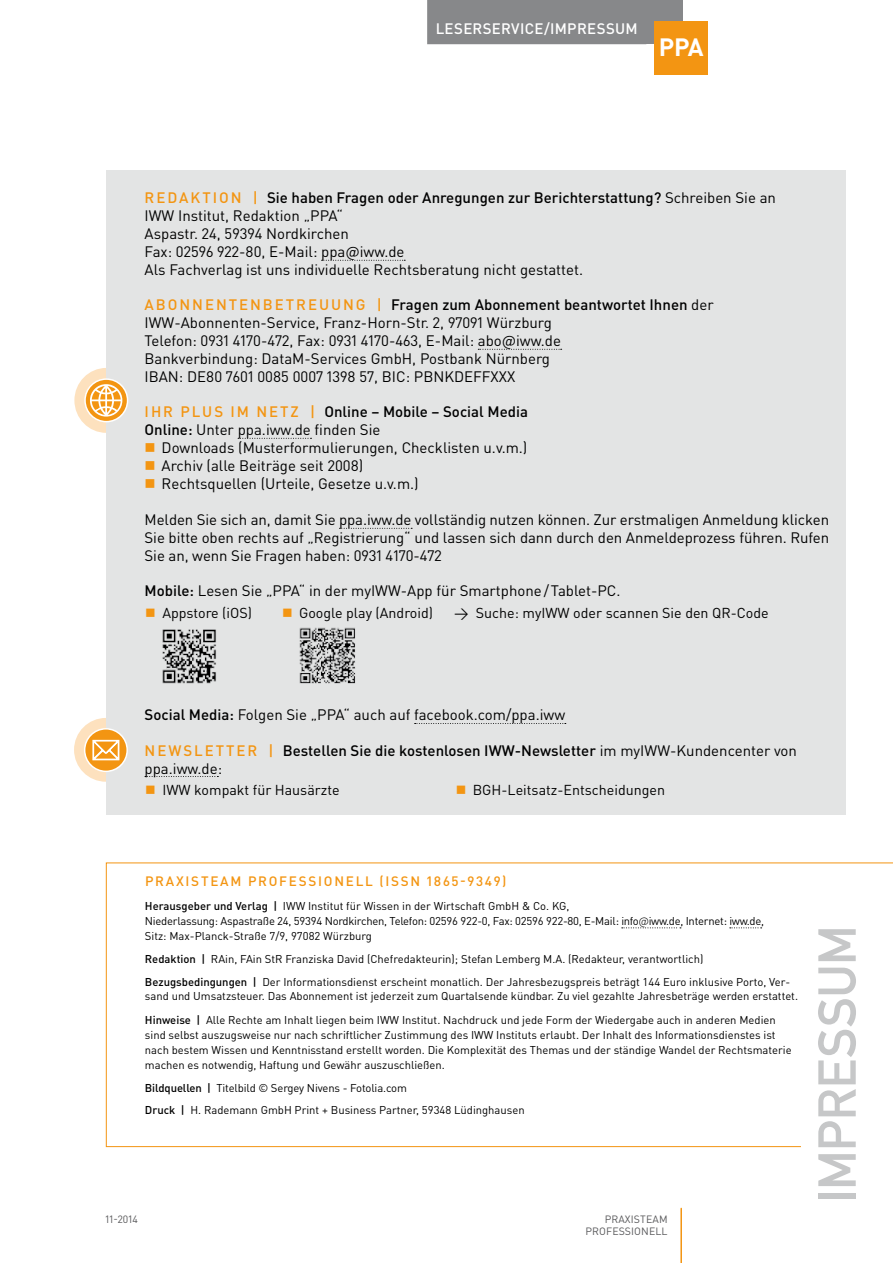
<style>
.page{position:relative;width:893px;height:1263px;background:#fff}
.page>*{position:absolute;margin:0;border:0;box-sizing:border-box;transform-origin:0 0}
.t1{font:52.5px "DIN Mittelschrift Std";letter-spacing:-.005em;color:#c6c7c8}
.t2{font:700 24.75px "DIN Pro";color:#fff}
.t3{font:15px/18px "DIN Pro";color:#000}
.t4{font:500 15px/18px "DIN Pro";color:#000}
.t5{font:500 15px "DIN Pro";letter-spacing:.13em;color:#f39512}
.t6{font:500 15px "DIN Pro";letter-spacing:.025em;color:#fff}
.t7{font:14.25px "DIN Pro";color:#000}
.t8{font:500 13.5px "DIN Pro";letter-spacing:.13em;color:#f39512}
.t9{font:11.25px/15px "DIN Pro";color:#000}
.t10{font:11.25px/15px "DIN Pro";letter-spacing:-.02em;color:#000}
.t11{font:10.5px/12.8px "DIN Pro";letter-spacing:.01em;color:#58585a;text-align:right}
.s1{font-weight:500;color:#f39512}
.s2{font-weight:500}
.s3{color:#f39512}
.s4{font-weight:400}
.s5{font-weight:300}
</style>
<div class="page">
<div style="left:638px;top:0;width:44px;height:44px;background:#87888a"></div>
<hr style="left:680px;top:1208px;width:2px;height:55px;background:#f39512">
<div style="left:427px;top:0;width:219px;height:44px;background:#87888a"></div>
<div style="left:655px;top:21px;width:53px;height:53px;background:#f39512"></div>
<div style="left:74px;top:368px;width:64px;height:65px;background:#fde1be;border-radius:50%"></div>
<svg style="left:106px;top:862px;width:787px;height:285px"></svg>
<div style="left:801px;top:905px;width:92px;height:297px;background:#fff"></div>
<div style="left:74px;top:718px;width:64px;height:64px;background:#fde1be;border-radius:50%"></div>
<div style="left:106px;top:171px;width:740px;height:644px;background:#e3e4e4"></div>
<svg style="left:322px;top:260px;width:83px;height:1px"></svg>
<svg style="left:478px;top:349px;width:84px;height:1px"></svg>
<svg style="left:238px;top:438px;width:73px;height:1px"></svg>
<svg style="left:339px;top:528px;width:73px;height:1px"></svg>
<svg style="left:415px;top:723px;width:151px;height:1px"></svg>
<img style="left:162px;top:629px;width:54px;height:55px">
<img style="left:299px;top:627px;width:56px;height:57px">
<svg style="left:85px;top:379px;width:43px;height:43px"></svg>
<div style="left:84px;top:378px;width:44px;height:44px;border:2px solid #fff;border-radius:50%"></div>
<svg style="left:90px;top:384px;width:32px;height:33px"></svg>
<div style="left:85px;top:729px;width:42px;height:42px;background:#f39512;border-radius:50%"></div>
<div style="left:84px;top:728px;width:44px;height:44px;border:2px solid #fff;border-radius:50%"></div>
<svg style="left:92px;top:739px;width:28px;height:22px"></svg>
<p class="t6" style="left:436px;top:18px;width:201px">Leserservice/Impressum</p>
<h2 class="t2" style="left:659px;top:30px;width:46px">PPA</h2>
<p class="t3" style="left:145px;top:188px;width:633px"><span class="s1">RE DAKTION |</span> <span class="s2">Sie haben Fragen oder Anregungen zur Berichterstattung?</span> Schreiben Sie an IWW Institut, Redaktion „PPA“<br>Aspastr. 24, 59394 Nordkirchen<br>Fax: 02596 922-80, E-Mail: ppa@iww.de<br>Als Fachverlag ist uns individuelle Rechtsberatung nicht gestattet.</p>
<p class="t5" style="left:145px;top:295px;width:164px">ABONNENTENBETREUU</p>
<p class="t3" style="left:145px;top:295px;width:571px;text-indent:199px"><span class="s1">NG |</span> <span class="s2">Fragen zum Abonnement beantwortet Ihnen</span> der IWW-Abonnenten-Service, Franz-Horn-Str. 2, 97091 Würzburg<br>Telefon: 0931 4170-472, Fax: 0931 4170-463, E-Mail: abo@iww.de<br>Bankverbindung: DataM-Services GmbH, Postbank Nürnberg<br>IBAN: DE80 7601 0085 0007 1398 57, BIC: PBNKDEFFXXX</p>
<p class="t4" style="left:145px;top:402px;width:385px"><span class="s3">IHR PLU S IM NE TZ |</span> Online – Mobile – Social Media<br>Online: <span class="s4">Unter ppa.iww.de finden Sie</span></p>
<p class="t3" style="left:162px;top:438px;width:367px">Downloads (Musterformulierungen, Checklisten u.v.m.)<br>Archiv (alle Beiträge seit 2008)<br>Rechtsquellen (Urteile, Gesetze u.v.m.)</p>
<p class="t3" style="left:145px;top:510px;width:686px;text-align:justify">Melden Sie sich an, damit Sie ppa.iww.de vollständig nutzen können. Zur erstmaligen Anmeldung klicken Sie bitte oben rechts auf „Registrierung“ und lassen sich dann durch den Anmeldeprozess führen. Rufen Sie an, wenn Sie Fragen haben: 0931 4170-472</p>
<p class="t3" style="left:145px;top:581px;width:477px"><span class="s2">Mobile:</span> Lesen Sie „PPA“ in der myIWW-App für Smartphone/Tablet-PC.</p>
<p class="t7" style="left:162px;top:603px;width:91px">Appstore (iOS)</p>
<p class="t7" style="left:299px;top:603px;width:135px">Google play (Android)</p>
<p class="t7" style="left:454px;top:603px;width:316px">→ Suche: myIWW oder scannen Sie den QR-Code</p>
<p class="t3" style="left:145px;top:705px;width:422px"><span class="s2">Social Media:</span> Folgen Sie „PPA“ auch auf facebook.com/ppa.iww</p>
<p class="t5" style="left:145px;top:740px;width:100px">NEWSLETTER</p>
<p class="t4" style="left:268px;top:740px;width:530px"><span class="s3">|</span> Bestellen Sie die kostenlosen IWW-Newsletter <span class="s4">im myIWW-Kundencenter von</span></p>
<p class="t3" style="left:145px;top:758px;width:79px">ppa.iww.de:</p>
<p class="t7" style="left:162px;top:780px;width:179px">IWW kompakt für Hausärzte</p>
<p class="t7" style="left:473px;top:780px;width:194px">BGH-Leitsatz-Entscheidungen</p>
<p class="t8" style="left:145px;top:872px;width:363px">PRAXISTEAM PROFESSIONELL (ISSN 1865-9349)</p>
<p class="t10" style="left:145px;top:898px;width:621px"><span class="s2">Herausgeber und Verlag |</span> IWW Institut für Wissen in der Wirtschaft GmbH &amp; Co. KG,<br>Niederlassung: Aspastraße 24, 59394 Nordkirchen, Telefon: 02596 922-0, Fax: 02596 922-80, E-Mail: info<span class="s5">@</span>iww.de, Internet: iww.de,<br>Sitz: Max-Planck-Straße 7/9, 97082 Würzburg</p>
<p class="t9" style="left:145px;top:947px;width:647px;line-height:22.8px"><span class="s2">Redaktion |</span> RAin, FAin StR Franziska David (Chefredakteurin); Stefan Lemberg M.A. (Redakteur, verantwortlich)<br><span class="s2">Bezugsbedingungen |</span> Der Informationsdienst erscheint monatlich. Der Jahresbezugspreis beträgt 144 Euro inklusive Porto, Ver-</p>
<p class="t9" style="left:145px;top:984px;width:655px;line-height:23.5px">sand und Umsatzsteuer. Das Abonnement ist jederzeit zum Quartalsende kündbar. Zu viel gezahlte Jahresbeträge werden erstattet.<br><span class="s2">Hinweise |</span> Alle Rechte am Inhalt liegen beim IWW Institut. Nachdruck und jede Form der Wiedergabe auch in anderen Medien</p>
<p class="t9" style="left:145px;top:1027px;width:648px">sind selbst auszugsweise nur nach schriftlicher Zustimmung des IWW Instituts erlaubt. Der Inhalt des Informationsdienstes ist nach bestem Wissen und Kenntnisstand erstellt worden. Die Komplexität des Themas und der ständige Wandel der Rechtsmaterie machen es notwendig, Haftung und Gewähr auszuschließen.</p>
<p class="t9" style="left:145px;top:1102px;width:381px"><span class="s2">Druck |</span> H. Rademann GmbH Print + Business Partner, 59348 Lüdinghausen</p>
<p class="t9" style="left:145px;top:1080px;width:264px"><span class="s2">Bildquellen |</span> Titelbild © Sergey Nivens - Fotolia.com</p>
<p class="t11" style="left:106px;top:1212px;width:34px">11-2014</p>
<p class="t11" style="left:586px;top:1212px;width:83px">PRAXISTEAM<br>PROFESSIONELL</p>
<h1 class="t1" style="left:806px;top:1202px;width:279px;rotate:-90deg">IMPRESSUM</h1>
</div>
